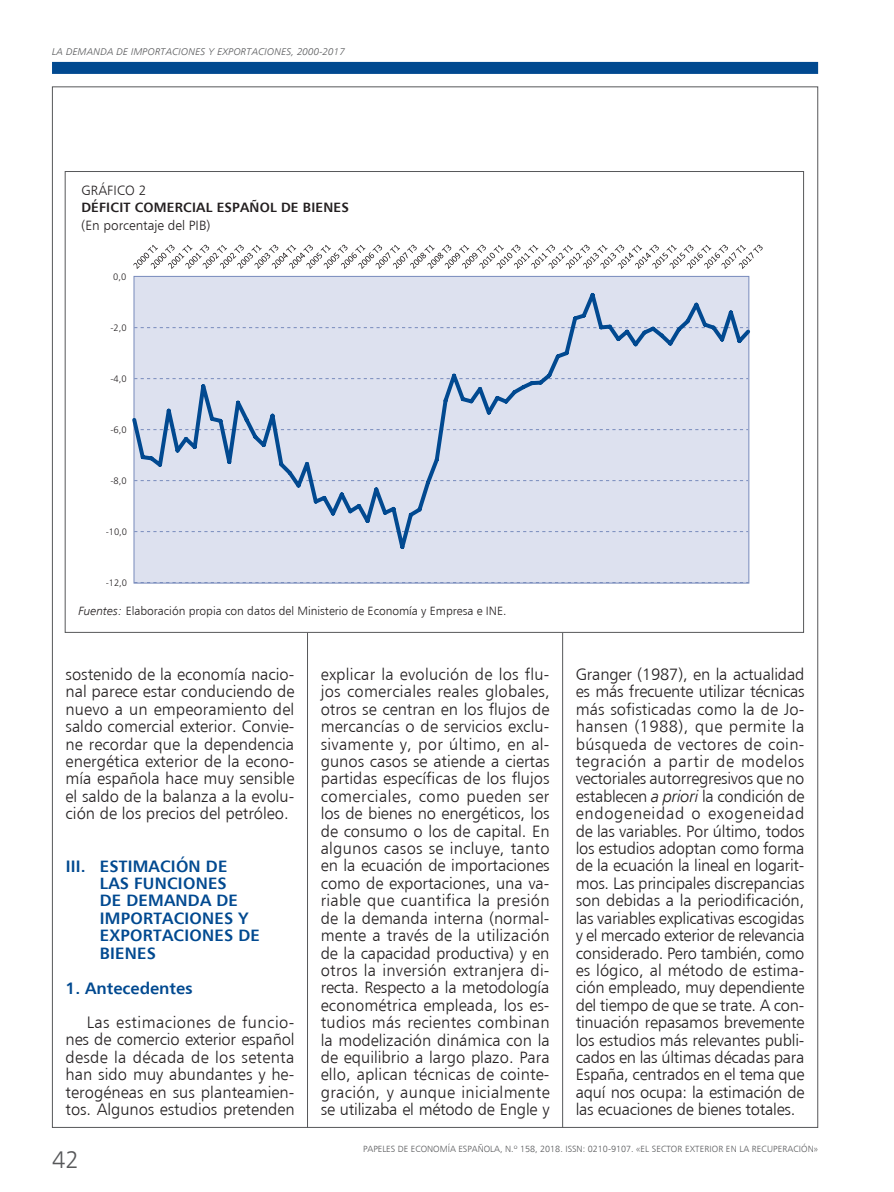
<style>
.page{position:relative;width:894px;height:1192px;background:#fff}
.page>*{position:absolute;margin:0;border:0;box-sizing:border-box;transform-origin:0 0}
.t1{font:24px "Humanist 777 BT Light B";color:#57585a}
.t2{font:16.5px/17.4px "Humanist 777 BT Light B";letter-spacing:-.005em;color:#231f20;text-align:justify}
.CAB_1{font:16.5px/17.4px "Humanist 777 BT Bold B";letter-spacing:.015em;color:#014990}
.t3{font:13.5px "Humanist 777 BT Bold B";letter-spacing:.015em;color:#231f20}
.t4{font:13.5px "Humanist 777 BT Light B";color:#231f20}
.t5{font:12px "Humanist 777 BT Light B";color:#231f20}
.t6{font:9.75px "Humanist 777 BT Light Italic B";letter-spacing:.02em;color:#57585a}
.t7{font:9.3px "Humanist 777 BT Light B";color:#231f20}
.t8{font:9px "Humanist 777 BT Light B";color:#57585a}
.s1{font-family:"Humanist 777 BT Light Italic B"}
</style>
<div class="page">
<div style="left:52px;top:62px;width:765px;height:12px;background:#014990"></div>
<hr style="left:562px;top:632px;width:1px;height:495px;background:#57585a">
<hr style="left:307px;top:632px;width:1px;height:495px;background:#57585a">
<div style="left:133px;top:276px;width:616px;height:307px;background:#dde1ef;border:1px solid #788bbc"></div>
<svg style="left:134px;top:582px;width:613px;height:1px"></svg>
<svg style="left:132px;top:289px;width:618px;height:263px"></svg>
<svg style="left:133px;top:245px;width:629px;height:24px"></svg>
<p class="t6" style="left:52px;top:46px;width:294px">LA DEMANDA DE IMPORTACIONES Y EXPORTACIONES, 2000-2017</p>
<p class="t4" style="left:81px;top:182px;width:66px">GRÁFICO 2</p>
<p class="t3" style="left:81px;top:199px;width:269px">DÉFICIT COMERCIAL ESPAÑOL DE BIENES</p>
<p class="t4" style="left:81px;top:216px;width:130px">(En porcentaje del PIB)</p>
<p class="t7" style="left:113px;top:271px;width:15px">0,0</p>
<p class="t7" style="left:110px;top:322px;width:18px">-2,0</p>
<p class="t7" style="left:110px;top:373px;width:18px">-4,0</p>
<p class="t7" style="left:110px;top:424px;width:18px">-6,0</p>
<p class="t7" style="left:110px;top:475px;width:18px">-8,0</p>
<p class="t7" style="left:106px;top:526px;width:23px">-10,0</p>
<p class="t7" style="left:106px;top:577px;width:23px">-12,0</p>
<p class="t5" style="left:78px;top:603px;width:429px"><span class="s1">Fuentes:</span> Elaboración propia con datos del Ministerio de Economía y Empresa e INE.</p>
<p class="t2" style="left:66px;top:665px;width:230px">sostenido de la economía nacio&shy;nal parece estar conduciendo de nuevo a un empeoramiento del saldo comercial exterior. Convie&shy;ne recordar que la dependencia energética exterior de la econo&shy;mía española hace muy sensible el saldo de la balanza a la evolu&shy;ción de los precios del petróleo.</p>
<p class="CAB_1" style="left:100px;top:856px;width:161px;text-indent:-34px">III. ESTIMACIÓN DE<br>LAS FUNCIONES<br>DE DEMANDA DE<br>IMPORTACIONES Y<br>EXPORTACIONES DE<br>BIENES</p>
<p class="CAB_1" style="left:66px;top:978px;width:129px">1. Antecedentes</p>
<p class="t2" style="left:66px;top:1013px;width:230px;text-indent:21px">Las estimaciones de funcio&shy;nes de comercio exterior español desde la década de los setenta han sido muy abundantes y he&shy;terogéneas en sus planteamien&shy;tos. Algunos estudios pretenden</p>
<p class="t2" style="left:320px;top:665px;width:230px">explicar la evolución de los flu&shy;jos comerciales reales globales, otros se centran en los flujos de mercancías o de servicios exclu&shy;sivamente y, por último, en al&shy;gunos casos se atiende a ciertas partidas específicas de los flujos comerciales, como pueden ser los de bienes no energéticos, los de consumo o los de capital. En algunos casos se incluye, tanto en la ecuación de importaciones como de exportaciones, una va&shy;riable que cuantifica la presión de la demanda interna (normal&shy;mente a través de la utilización de la capacidad productiva) y en otros la inversión extranjera di&shy;recta. Respecto a la metodología econométrica empleada, los es&shy;tudios más recientes combinan la modelización dinámica con la de equilibrio a largo plazo. Para ello, aplican técnicas de cointe&shy;gración, y aunque inicialmente se utilizaba el método de Engle y</p>
<p class="t2" style="left:575px;top:665px;width:230px">Granger (1987), en la actualidad es más frecuente utilizar técnicas más sofisticadas como la de Jo&shy;hansen (1988), que permite la búsqueda de vectores de coin&shy;tegración a partir de modelos vectoriales autorregresivos que no establecen <span class="s1">a priori</span> la condición de endogeneidad o exogeneidad de las variables. Por último, todos los estudios adoptan como forma de la ecuación la lineal en logarit&shy;mos. Las principales discrepancias son debidas a la periodificación, las variables explicativas escogidas y el mercado exterior de relevancia considerado. Pero también, como es lógico, al método de estima&shy;ción empleado, muy dependiente del tiempo de que se trate. A con&shy;tinuación repasamos brevemente los estudios más relevantes publi&shy;cados en las últimas décadas para España, centrados en el tema que aquí nos ocupa: la estimación de las ecuaciones de bienes totales.</p>
<p class="t1" style="left:52px;top:1144px;width:28px">42</p>
<p class="t8" style="left:363px;top:1143px;width:456px">PAPELES DE ECONOMÍA ESPAÑOLA, N.º 158, 2018. ISSN: 0210-9107. «EL SECTOR EXTERIOR EN LA RECUPERACIÓN»</p>
</div>
